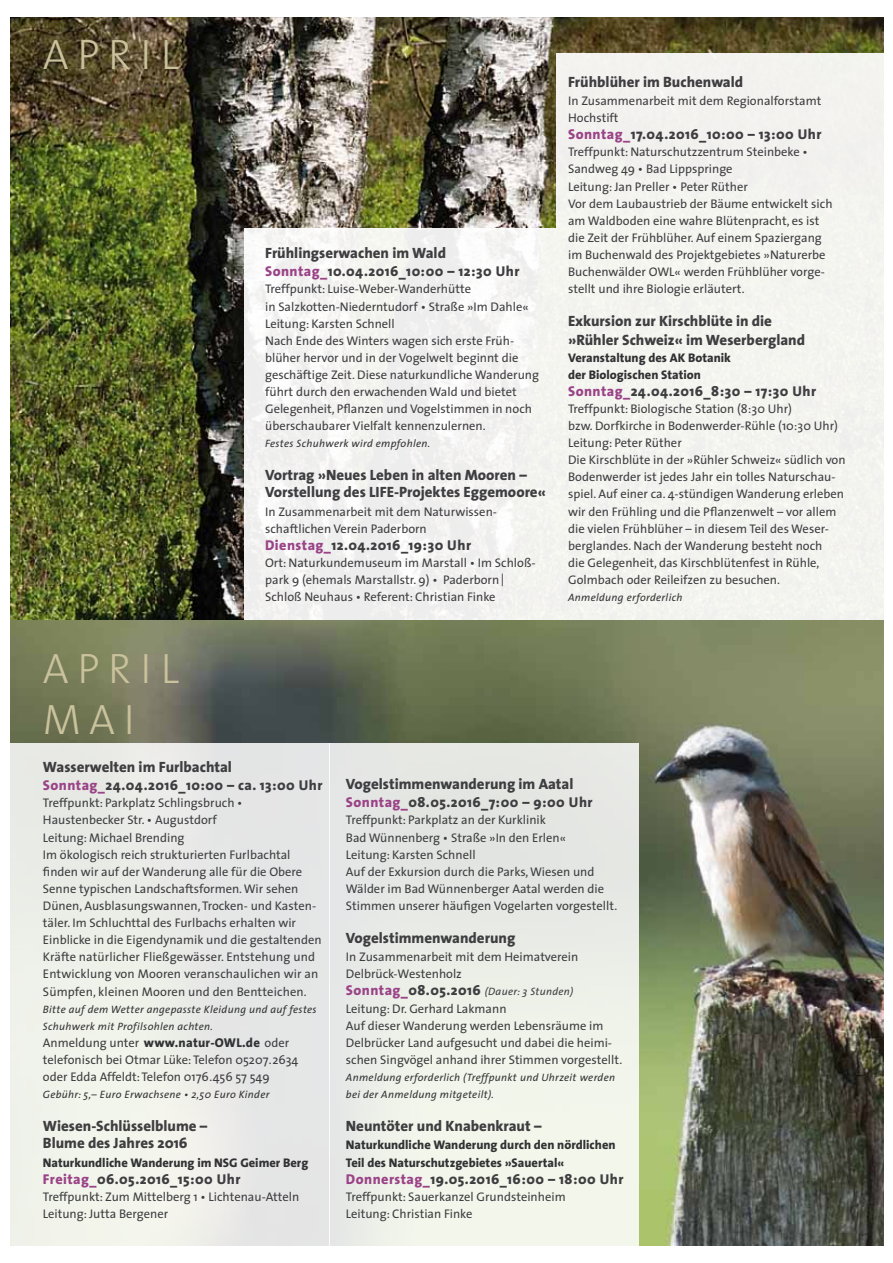
<style>
.page{position:relative;width:893px;height:1263px;background:#fff}
.page>*{position:absolute;margin:0;border:0;box-sizing:border-box;transform-origin:0 0}
.t1{font:300 42.75px/51.3px "The Sans";letter-spacing:.2em;color:#cac29d}
.t2{font:800 15px/17.1px "The Sans";color:#3e3d40}
.t3{font:800 14.25px "The Sans";letter-spacing:.03em;color:#3e3d40}
.t4{font:12.6px/17.1px "The Sans";color:#3e3d40}
.t5{font:800 12.6px/17.1px "The Sans";color:#323234}
.t6{font:italic 10.65px/17.1px "The Sans";letter-spacing:.03em;color:#323234}
.t7{font:italic 10.65px "The Sans";letter-spacing:.03em;color:#3e3d40}
.s1{color:#9a4387}
.s2{font-weight:800;font-size:12.9px;color:#323234}
.s3{font-weight:800;font-style:normal;font-size:14.25px;color:#9a4387}
.s4{font-weight:800;font-style:normal;font-size:14.25px}
</style>
<div class="page">
<img style="left:11px;top:17px;width:872px;height:604px">
<div style="left:556px;top:53px;width:327px;height:570px;background:#f3f3ef"></div>
<div style="left:245px;top:229px;width:311px;height:394px;background:#f3f2f0"></div>
<img style="left:11px;top:621px;width:872px;height:625px">
<div style="left:11px;top:744px;width:319px;height:502px;background:#e9ebe7"></div>
<div style="left:330px;top:744px;width:309px;height:502px;background:#ebeee7"></div>
<h1 class="t1" style="left:43px;top:27px;width:133px">APR IL</h1>
<h1 class="t1" style="left:43px;top:641px;width:138px">Ap ril<br>Mai</h1>
<p class="t2" style="left:265px;top:244px;width:182px">Frühlingserwachen im Wald</p>
<p class="t3" style="left:265px;top:259px;width:256px"><span class="s1">Sonntag_</span>10.04.2016_10:00 – 12:30 Uhr</p>
<p class="t4" style="left:265px;top:280px;width:275px">Treffpunkt: Luise-Weber-Wanderhütte<br>in Salzkotten-Niederntudorf • Straße »Im Dahle« Leitung: Karsten Schnell<br>Nach Ende des Winters wagen sich erste Früh&shy;blüher hervor und in der Vogelwelt beginnt die geschäftige Zeit. Diese naturkundliche Wanderung führt durch den erwachenden Wald und bietet Gelegenheit, Pflanzen und Vogelstimmen in noch überschaubarer Vielfalt kennenzulernen.</p>
<p class="t6" style="left:265px;top:435px;width:167px">Festes Schuhwerk wird empfohlen.</p>
<p class="t2" style="left:265px;top:466px;width:282px">Vortrag »Neues Leben in alten Mooren –<br>Vorstellung des LIFE-Projektes Eggemoore«</p>
<p class="t4" style="left:265px;top:502px;width:233px">In Zusammenarbeit mit dem Naturwissen&shy;schaftlichen Verein Paderborn</p>
<p class="t3" style="left:265px;top:533px;width:207px"><span class="s1">Dienstag_</span>12.04.2016_19:30 Uhr</p>
<p class="t4" style="left:265px;top:554px;width:272px">Ort: Naturkundemuseum im Marstall • Im Schloß&shy;park 9 (ehemals Marstallstr. 9) • Paderborn|<br>Schloß Neuhaus • Referent: Christian Finke</p>
<p class="t2" style="left:568px;top:73px;width:177px">Frühblüher im Buchenwald</p>
<p class="t4" style="left:568px;top:92px;width:255px">In Zusammenarbeit mit dem Regionalforstamt<br>Hochstift</p>
<p class="t3" style="left:568px;top:122px;width:255px"><span class="s1">Sonntag_</span>17.04.2016_10:00 – 13:00 Uhr</p>
<p class="t4" style="left:568px;top:143px;width:266px">Treffpunkt: Naturschutzzentrum Steinbeke • Sandweg 49 • Bad Lippspringe<br>Leitung: Jan Preller • Peter Rüther<br>Vor dem Laubaustrieb der Bäume entwickelt sich am Waldboden eine wahre Blütenpracht, es ist die Zeit der Frühblüher. Auf einem Spaziergang im Buchenwald des Projektgebietes »Naturerbe Buchenwälder OWL« werden Frühblüher vorge&shy;stellt und ihre Biologie erläutert.</p>
<p class="t2" style="left:568px;top:311px;width:238px;line-height:18.5px">Exkursion zur Kirschblüte in die »Rühler Schweiz« im Weserbergland</p>
<p class="t5" style="left:568px;top:348px;width:164px">Veranstaltung des AK Botanik der Biologischen Station</p>
<p class="t3" style="left:568px;top:379px;width:250px"><span class="s1">Sonntag_</span>24.04.2016_8:30 – 17:30 Uhr</p>
<p class="t4" style="left:568px;top:400px;width:279px">Treffpunkt: Biologische Station (8:30 Uhr)<br>bzw. Dorfkirche in Bodenwerder-Rühle (10:30 Uhr)<br>Leitung: Peter Rüther<br>Die Kirschblüte in der »Rühler Schweiz« südlich von Bodenwerder ist jedes Jahr ein tolles Naturschau&shy;spiel. Auf einer ca. 4-stündigen Wanderung erleben wir den Frühling und die Pflanzenwelt – vor allem die vielen Frühblüher – in diesem Teil des Weser&shy;berglandes. Nach der Wanderung besteht noch<br>die Gelegenheit, das Kirschblütenfest in Rühle, Golmbach oder Reileifzen zu besuchen.</p>
<p class="t6" style="left:568px;top:589px;width:116px">Anmeldung erforderlich</p>
<p class="t2" style="left:43px;top:758px;width:191px">Wasserwelten im Furlbachtal</p>
<p class="t3" style="left:43px;top:773px;width:281px"><span class="s1">Sonntag_</span>24.04.2016_10:00 – ca. 13:00 Uhr</p>
<p class="t4" style="left:43px;top:794px;width:280px">Treffpunkt: Parkplatz Schlingsbruch • Haustenbecker Str. • Augustdorf<br>Leitung: Michael Brending<br>Im ökologisch reich strukturierten Furlbachtal finden wir auf der Wanderung alle für die Obere Senne typischen Landschaftsformen. Wir sehen Dünen, Ausblasungswannen, Trocken- und Kasten&shy;täler. Im Schluchttal des Furlbachs erhalten wir Einblicke in die Eigendynamik und die gestaltenden Kräfte natürlicher Fließgewässer. Entstehung und Entwicklung von Mooren veranschaulichen wir an Sümpfen, kleinen Mooren und den Bentteichen.</p>
<p class="t6" style="left:43px;top:1000px;width:275px">Bitte auf dem Wetter angepasste Kleidung und auf festes<br>Schuhwerk mit Profilsohlen achten.</p>
<p class="t4" style="left:43px;top:1033px;width:257px">Anmeldung unter <span class="s2">www.natur-OWL.de</span> oder telefonisch bei Otmar Lüke: Telefon 05207.2634 oder Edda Affeldt: Telefon 0176.456 57 549</p>
<p class="t6" style="left:43px;top:1085px;width:228px">Gebühr: 5,– Euro Erwachsene • 2,50 Euro Kinder</p>
<p class="t2" style="left:43px;top:1117px;width:166px">Wiesen-Schlüsselblume –<br>Blume des Jahres 2016</p>
<p class="t5" style="left:43px;top:1153px;width:267px">Naturkundliche Wanderung im NSG Geimer Berg</p>
<p class="t3" style="left:43px;top:1167px;width:199px"><span class="s1">Freitag_</span>06.05.2016_15:00 Uhr</p>
<p class="t4" style="left:43px;top:1187px;width:258px">Treffpunkt: Zum Mittelberg 1 • Lichtenau-Atteln<br>Leitung: Jutta Bergener</p>
<p class="t2" style="left:346px;top:775px;width:229px">Vogelstimmenwanderung im Aatal</p>
<p class="t3" style="left:346px;top:790px;width:248px"><span class="s1">Sonntag_</span>08.05.2016_7:00 – 9:00 Uhr</p>
<p class="t4" style="left:346px;top:811px;width:273px">Treffpunkt: Parkplatz an der Kurklinik<br>Bad Wünnenberg • Straße »In den Erlen«<br>Leitung: Karsten Schnell<br>Auf der Exkursion durch die Parks, Wiesen und Wälder im Bad Wünnenberger Aatal werden die Stimmen unserer häufigen Vogelarten vorgestellt.</p>
<p class="t2" style="left:346px;top:929px;width:171px">Vogelstimmenwanderung</p>
<p class="t4" style="left:346px;top:948px;width:234px">In Zusammenarbeit mit dem Heimatverein<br>Delbrück-Westenholz</p>
<p class="t7" style="left:346px;top:983px;width:229px"><span class="s3">Sonntag_</span><span class="s4">08.05.2016</span> (Dauer: 3 Stunden)</p>
<p class="t4" style="left:346px;top:999px;width:278px">Leitung: Dr. Gerhard Lakmann<br>Auf dieser Wanderung werden Lebensräume im Delbrücker Land aufgesucht und dabei die heimi&shy;schen Singvögel anhand ihrer Stimmen vorgestellt.</p>
<p class="t6" style="left:346px;top:1068px;width:271px">Anmeldung erforderlich (Treffpunkt und Uhrzeit werden bei der Anmeldung mitgeteilt).</p>
<p class="t2" style="left:346px;top:1117px;width:197px">Neuntöter und Knabenkraut –</p>
<p class="t5" style="left:346px;top:1136px;width:271px">Naturkundliche Wanderung durch den nördlichen<br>Teil des Naturschutzgebietes »Sauertal«</p>
<p class="t3" style="left:346px;top:1167px;width:279px"><span class="s1">Donnerstag_</span>19.05.2016_16:00 – 18:00 Uhr</p>
<p class="t4" style="left:346px;top:1187px;width:221px">Treffpunkt: Sauerkanzel Grundsteinheim<br>Leitung: Christian Finke</p>
</div>
